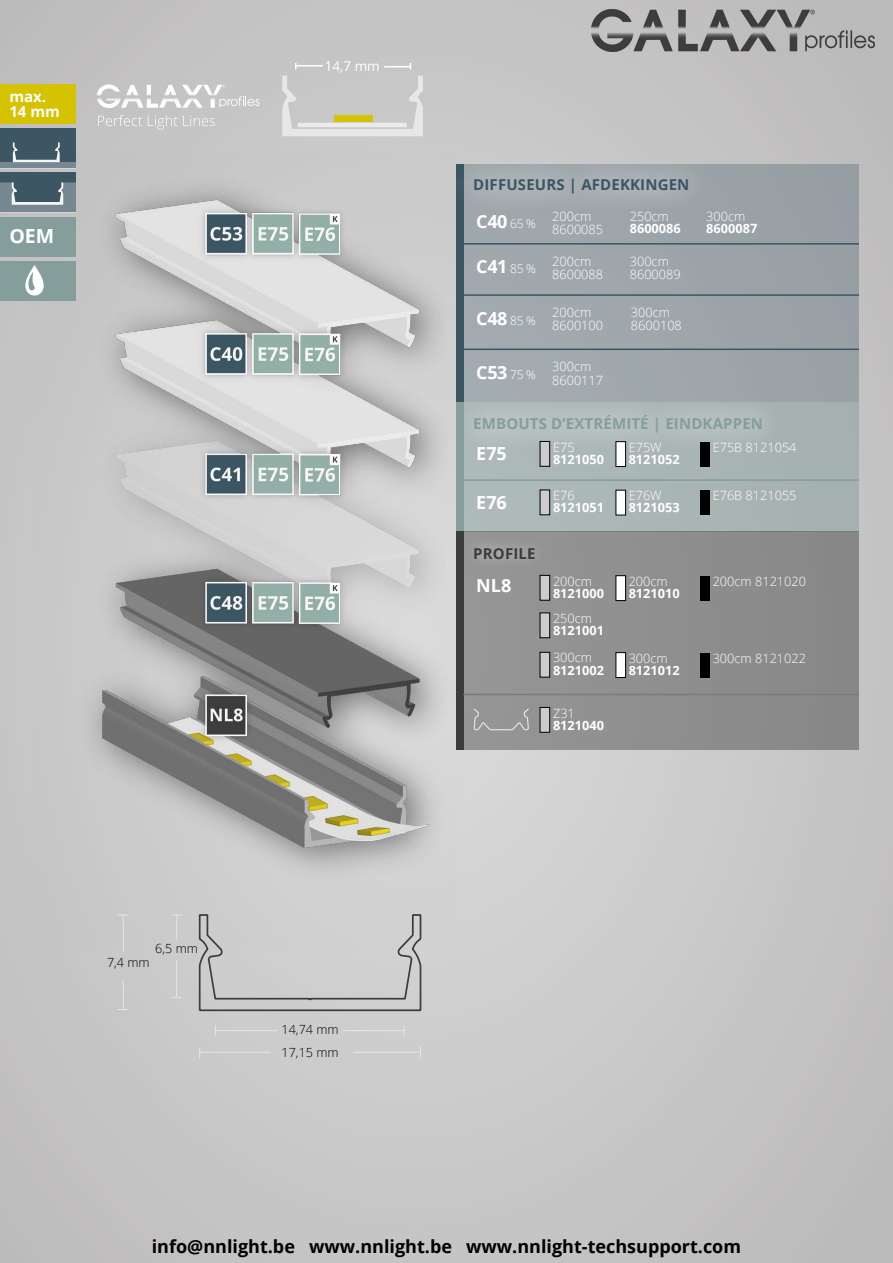
<style>
.page{position:relative;width:893px;height:1263px;background:#c6c5c5}
.page>*{position:absolute;margin:0;border:0;box-sizing:border-box;transform-origin:0 0}
.t1{font:700 19.5px "Open Sans";color:#fff}
.t2{font:700 18px "Open Sans";color:#000}
.t3{font:700 18px "Open Sans";letter-spacing:-.02em;color:#fff}
.t4{font:700 15px "Open Sans";letter-spacing:.01em;color:#859e9b}
.t5{font:700 15px "Open Sans";letter-spacing:.01em;color:#3b5663}
.t6{font:700 15px/14.7px "Open Sans";color:#fff}
.t7{font:700 15px "Open Sans";letter-spacing:.01em;color:#3c3c3b}
.t8{font:13.5px "Open Sans";color:#fff}
.t9{font:300 12.75px/13.5px "Open Sans";color:#fff}
.t10{font:700 12.75px "Open Sans";color:#fff}
.t11{font:300 12.6px "Open Sans";color:#000}
.s1{font-weight:300;font-size:12px}
</style>
<div class="page">
<svg style="left:98px;top:115px;width:44px;height:11px"></svg>
<svg style="left:148px;top:115px;width:67px;height:14px"></svg>
<svg style="left:97px;top:84px;width:162px;height:24px"></svg>
<div style="left:456px;top:165px;width:7px;height:237px;background:#3b5663"></div>
<hr style="left:354px;top:1052px;width:66px;height:1px;background:#e6e6e6">
<hr style="left:200px;top:1052px;width:70px;height:1px;background:#e6e6e6">
<hr style="left:343px;top:1030px;width:61px;height:1px;background:#e6e6e6">
<hr style="left:215px;top:1030px;width:62px;height:1px;background:#e6e6e6">
<hr style="left:123px;top:915px;width:1px;height:37px;background:#e6e6e6">
<svg style="left:118px;top:980px;width:10px;height:30px"></svg>
<hr style="left:176px;top:960px;width:1px;height:36px;background:#e6e6e6">
<svg style="left:198px;top:948px;width:225px;height:64px"></svg>
<img style="left:34px;top:155px;width:422px;height:793px">
<hr style="left:296px;top:65px;width:27px;height:2px;background:#fff">
<svg style="left:384px;top:63px;width:27px;height:7px"></svg>
<svg style="left:295px;top:63px;width:2px;height:7px"></svg>
<div style="left:463px;top:402px;width:396px;height:129px;background:#a9b5b4"></div>
<div style="left:452px;top:394px;width:332px;height:59px;background:#b0bcbb"></div>
<div style="left:456px;top:402px;width:7px;height:129px;background:#859e9b"></div>
<div style="left:463px;top:531px;width:396px;height:219px;background:#8e8e8e"></div>
<div style="left:463px;top:536px;width:83px;height:34px;background:#989898"></div>
<div style="left:456px;top:531px;width:7px;height:219px;background:#3c3c3b"></div>
<div style="left:540px;top:575px;width:10px;height:25px;background:#cdcccc;border:1px solid #000"></div>
<div style="left:540px;top:652px;width:10px;height:25px;background:#cdcccc;border:1px solid #000"></div>
<div style="left:540px;top:613px;width:10px;height:25px;background:#cdcccc;border:1px solid #000"></div>
<hr style="left:463px;top:694px;width:396px;height:1px;background:#7c7b7b">
<div style="left:540px;top:707px;width:10px;height:25px;background:#cdcccc;border:1px solid #000"></div>
<svg style="left:282px;top:76px;width:141px;height:60px"></svg>
<hr style="left:463px;top:479px;width:396px;height:2px;background:#859e9b">
<div style="left:540px;top:490px;width:10px;height:25px;background:#cdcccc;border:1px solid #000"></div>
<div style="left:540px;top:441px;width:10px;height:25px;background:#cdcccc;border:1px solid #000"></div>
<div style="left:616px;top:490px;width:10px;height:25px;background:#fff;border:1px solid #000"></div>
<div style="left:616px;top:575px;width:10px;height:26px;background:#fff;border:1px solid #000"></div>
<div style="left:616px;top:652px;width:10px;height:26px;background:#fff;border:1px solid #000"></div>
<div style="left:616px;top:441px;width:10px;height:26px;background:#fff;border:1px solid #000"></div>
<div style="left:700px;top:490px;width:9px;height:25px;background:#000"></div>
<div style="left:700px;top:576px;width:9px;height:24px;background:#000"></div>
<div style="left:700px;top:653px;width:9px;height:24px;background:#000"></div>
<div style="left:700px;top:442px;width:9px;height:24px;background:#000"></div>
<svg style="left:474px;top:709px;width:55px;height:21px"></svg>
<div style="left:463px;top:165px;width:396px;height:237px;background:#9da5aa"></div>
<hr style="left:463px;top:294px;width:396px;height:2px;background:#3b5663">
<hr style="left:463px;top:349px;width:396px;height:1px;background:#3b5663">
<div style="left:452px;top:156px;width:259px;height:58px;background:#fff;opacity:.95"></div>
<hr style="left:463px;top:243px;width:396px;height:2px;background:#3b5663">
<div style="left:0;top:84px;width:75px;height:40px;background:#d5c200"></div>
<div style="left:0;top:129px;width:75px;height:39px;background:#3c5663"></div>
<div style="left:0;top:162px;width:75px;height:6px;background:#768891"></div>
<svg style="left:13px;top:142px;width:47px;height:20px"></svg>
<div style="left:0;top:217px;width:75px;height:39px;background:#859e9b"></div>
<div style="left:0;top:173px;width:75px;height:39px;background:#3c5663"></div>
<svg style="left:0;top:182px;width:75px;height:30px"></svg>
<div style="left:0;top:261px;width:75px;height:40px;background:#859e9b"></div>
<svg style="left:25px;top:265px;width:19px;height:30px"></svg>
<img style="left:592px;top:10px;width:282px;height:41px">
<p class="t6" style="left:9px;top:89px;width:52px">max.<br>14 mm</p>
<h1 class="t1" style="left:9px;top:222px;width:46px">OEM</h1>
<p class="t8" style="left:325px;top:57px;width:57px">14,7 mm</p>
<p class="t5" style="left:473px;top:174px;width:218px">DIFFUSEURS | AFDEKKINGEN</p>
<h2 class="t3" style="left:476px;top:209px;width:61px">C40 <span class="s1">65 %</span></h2>
<h2 class="t3" style="left:476px;top:254px;width:61px">C41 <span class="s1">85 %</span></h2>
<p class="t9" style="left:552px;top:209px;width:52px">200cm<br>8600085</p>
<p class="t9" style="left:552px;top:254px;width:52px">200cm<br>8600088</p>
<p class="t9" style="left:630px;top:254px;width:52px">300cm<br>8600089</p>
<p class="t9" style="left:630px;top:209px;width:41px">250cm</p>
<p class="t10" style="left:630px;top:219px;width:52px">8600086</p>
<h2 class="t3" style="left:476px;top:305px;width:61px">C48 <span class="s1">85 %</span></h2>
<h2 class="t3" style="left:476px;top:359px;width:61px">C53 <span class="s1">75 %</span></h2>
<p class="t9" style="left:552px;top:305px;width:52px">200cm<br>8600100</p>
<p class="t9" style="left:631px;top:305px;width:52px">300cm<br>8600108</p>
<p class="t9" style="left:552px;top:359px;width:52px">300cm<br>8600117</p>
<p class="t9" style="left:706px;top:209px;width:41px">300cm</p>
<p class="t10" style="left:706px;top:219px;width:52px">8600087</p>
<p class="t4" style="left:473px;top:413px;width:291px">EMBOUTS D’EXTRÉMITÉ | EINDKAPPEN</p>
<h2 class="t3" style="left:476px;top:441px;width:32px">E75</h2>
<p class="t9" style="left:713px;top:440px;width:85px">E75B 8121054</p>
<p class="t9" style="left:553px;top:440px;width:23px">E75</p>
<p class="t10" style="left:553px;top:450px;width:52px">8121050</p>
<p class="t9" style="left:629px;top:440px;width:34px">E75W</p>
<p class="t10" style="left:629px;top:450px;width:52px">8121052</p>
<h2 class="t3" style="left:476px;top:489px;width:32px">E76</h2>
<p class="t9" style="left:553px;top:488px;width:23px">E76</p>
<p class="t10" style="left:553px;top:499px;width:52px">8121051</p>
<p class="t7" style="left:473px;top:542px;width:64px">PROFILE</p>
<h2 class="t3" style="left:476px;top:573px;width:37px">NL8</h2>
<p class="t9" style="left:553px;top:574px;width:41px">200cm</p>
<p class="t10" style="left:553px;top:584px;width:52px">8121000</p>
<p class="t9" style="left:553px;top:611px;width:41px">250cm</p>
<p class="t10" style="left:553px;top:622px;width:52px">8121001</p>
<p class="t9" style="left:553px;top:651px;width:41px">300cm</p>
<p class="t10" style="left:553px;top:661px;width:52px">8121002</p>
<p class="t9" style="left:553px;top:706px;width:23px">Z31</p>
<p class="t10" style="left:553px;top:716px;width:52px">8121040</p>
<p class="t9" style="left:629px;top:488px;width:34px">E76W</p>
<p class="t10" style="left:629px;top:499px;width:52px">8121053</p>
<p class="t9" style="left:629px;top:574px;width:41px">200cm</p>
<p class="t10" style="left:629px;top:584px;width:52px">8121010</p>
<p class="t9" style="left:629px;top:651px;width:41px">300cm</p>
<p class="t10" style="left:629px;top:661px;width:52px">8121012</p>
<p class="t9" style="left:713px;top:488px;width:85px">E76B 8121055</p>
<p class="t9" style="left:713px;top:574px;width:95px">200cm 8121020</p>
<p class="t9" style="left:713px;top:651px;width:95px">300cm 8121022</p>
<p class="t11" style="left:155px;top:940px;width:44px">6,5 mm</p>
<p class="t11" style="left:107px;top:954px;width:44px">7,4 mm</p>
<p class="t11" style="left:282px;top:1021px;width:59px">14,74 mm</p>
<p class="t11" style="left:282px;top:1043px;width:59px">17,15 mm</p>
<h2 class="t2" style="left:152px;top:1234px;width:591px">info@nnlight.be www.nnlight.be www.nnlight-techsupport.com</h2>
</div>
